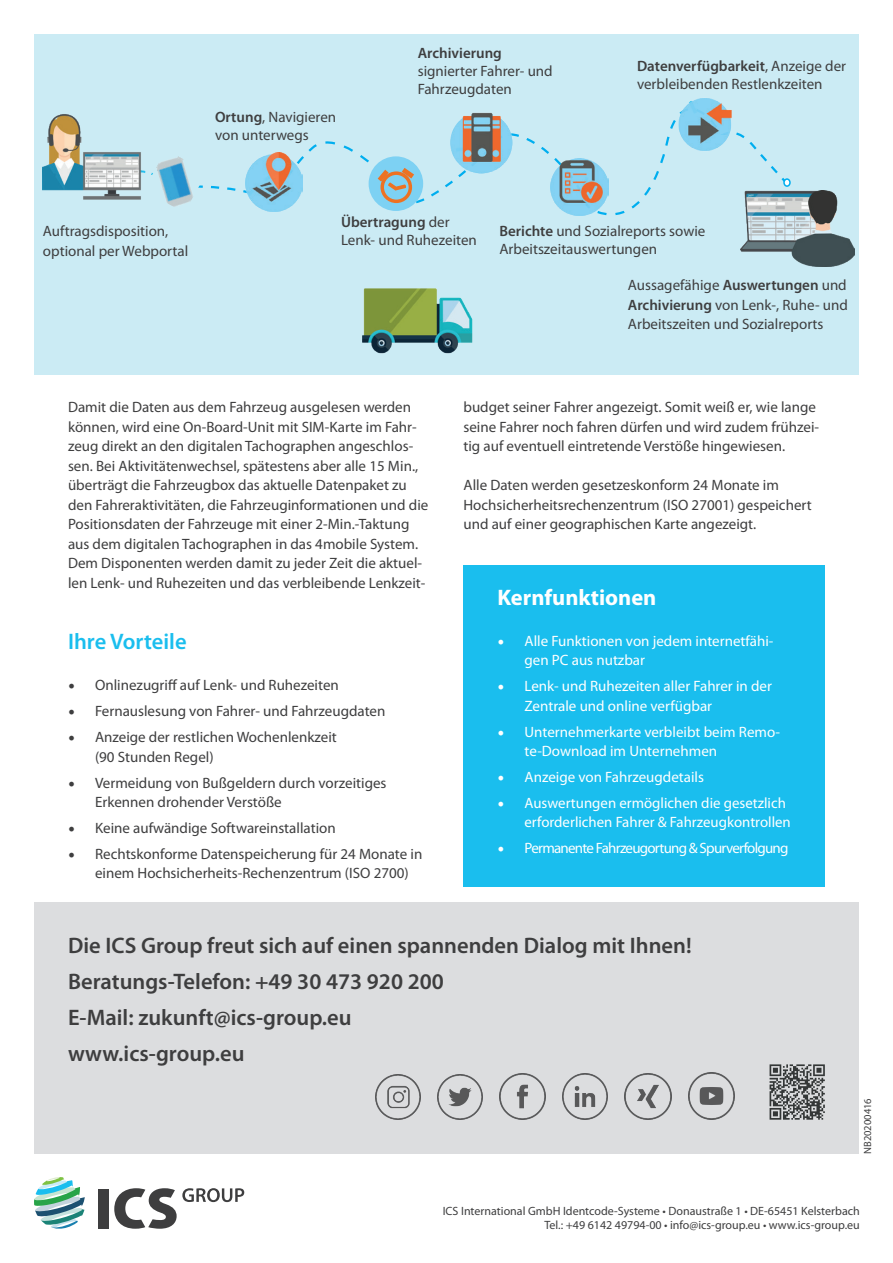
<style>
.page{position:relative;width:893px;height:1263px;background:#fff}
.page>*{position:absolute;margin:0;border:0;box-sizing:border-box;transform-origin:0 0}
.t1{font:600 22.5px/36px "Myriad Pro";color:#3e3e3f}
.t2{font:700 22.5px "Myriad Pro";color:#fff}
.t3{font:600 22.5px "Myriad Pro";color:#1abeee}
.t4{font:15px/19.5px "Myriad Pro";color:#3e3e3f}
.t5{font:15px/19.5px "Myriad Pro";color:#fff}
.t6{font:15px "Myriad Pro";letter-spacing:-.05em;color:#fff}
.t7{font:600 15px "Myriad Pro";color:#3e3e3f}
.t8{font:12px/14.4px "Myriad Pro";color:#3e3e3f;text-align:right}
.t9{font:10.5px "Myriad Pro";color:#3e3e3f}
.s1{font-weight:600}
.s2{font-family:"Minion Pro";font-size:18px}
</style>
<div class="page">
<div style="left:34px;top:34px;width:825px;height:340px;background:#cbebf4"></div>
<svg style="left:243px;top:138px;width:544px;height:73px"></svg>
<div style="left:784px;top:179px;width:6px;height:7px;background:#fff;border-radius:50%"></div>
<div style="left:783px;top:178px;width:8px;height:9px;border:2px solid #00aeef;border-radius:50%"></div>
<img style="left:551px;top:158px;width:57px;height:58px">
<img style="left:246px;top:153px;width:56px;height:58px">
<img style="left:740px;top:191px;width:115px;height:75px">
<img style="left:43px;top:114px;width:101px;height:86px">
<div style="left:369px;top:157px;width:53px;height:53px;background:#7dd1f3;border-radius:50%"></div>
<svg style="left:323px;top:140px;width:173px;height:65px"></svg>
<svg style="left:210px;top:185px;width:26px;height:6px"></svg>
<img style="left:144px;top:156px;width:59px;height:51px">
<div style="left:700px;top:135px;width:37px;height:42px;background:#cbebf4"></div>
<img style="left:438px;top:112px;width:85px;height:65px">
<img style="left:664px;top:98px;width:85px;height:56px">
<img style="left:362px;top:288px;width:111px;height:66px">
<svg style="left:34px;top:1177px;width:51px;height:52px"></svg>
<div style="left:98px;top:1189px;width:11px;height:40px;background:#3e3e3f"></div>
<svg style="left:114px;top:1188px;width:130px;height:41px"></svg>
<div style="left:464px;top:566px;width:361px;height:321px;background:#1abeee"></div>
<div style="left:34px;top:902px;width:825px;height:251px;background:#dcdddf"></div>
<img style="left:562px;top:1074px;width:46px;height:45px">
<img style="left:438px;top:1074px;width:45px;height:45px">
<img style="left:500px;top:1073px;width:45px;height:46px">
<img style="left:625px;top:1073px;width:46px;height:46px">
<img style="left:688px;top:1072px;width:47px;height:47px">
<img style="left:375px;top:1075px;width:45px;height:44px">
<svg style="left:770px;top:1064px;width:55px;height:56px"></svg>
<p class="t4" style="left:215px;top:108px;width:123px;line-height:18px"><span class="s1">Ortung</span>, Navigieren von unterwegs</p>
<p class="t7" style="left:418px;top:44px;width:86px">Archivierung</p>
<p class="t4" style="left:418px;top:62px;width:136px;line-height:18px">signierter Fahrer- und<br>Fahrzeugdaten</p>
<p class="t4" style="left:637px;top:57px;width:211px;line-height:18px"><span class="s1">Datenverfügbarkeit</span>, Anzeige der verbleibenden Restlenkzeiten</p>
<p class="t4" style="left:43px;top:222px;width:147px">Auftragsdisposition, optional per Webportal</p>
<p class="t4" style="left:341px;top:213px;width:137px;line-height:18px"><span class="s1">Übertragung</span> der<br>Lenk- und Ruhezeiten</p>
<p class="t4" style="left:499px;top:222px;width:208px;line-height:18px"><span class="s1">Berichte</span> und Sozialreports sowie<br>Arbeitszeitauswertungen</p>
<p class="t4" style="left:628px;top:276px;width:221px;text-align:justify">Aussagefähige <span class="s1">Auswertungen</span> und <span class="s1">Archivierung</span> von Lenk-, Ruhe- und Arbeitszeiten und Sozialreports</p>
<p class="t4" style="left:68px;top:398px;width:362px">Damit die Daten aus dem Fahrzeug ausgelesen werden können, wird eine On-Board-Unit mit SIM-Karte im Fahr&shy;zeug direkt an den digitalen Tachographen angeschlos&shy;sen. Bei Aktivitätenwechsel, spätestens aber alle 15 Min., überträgt die Fahrzeugbox das aktuelle Datenpaket zu den Fahreraktivitäten, die Fahrzeuginformationen und die Positionsdaten der Fahrzeuge mit einer 2-Min.-Taktung aus dem digitalen Tachographen in das 4mobile System.<br>Dem Disponenten werden damit zu jeder Zeit die aktuel&shy;len Lenk- und Ruhezeiten und das verbleibende Lenkzeit-</p>
<p class="t4" style="left:463px;top:398px;width:357px">budget seiner Fahrer angezeigt. Somit weiß er, wie lange seine Fahrer noch fahren dürfen und wird zudem frühzei&shy;tig auf eventuell eintretende Verstöße hingewiesen.</p>
<p class="t4" style="left:463px;top:476px;width:350px">Alle Daten werden gesetzeskonform 24 Monate im<br>Hochsicherheitsrechenzentrum (ISO 27001) gespeichert und auf einer geographischen Karte angezeigt.</p>
<h1 class="t2" style="left:497px;top:584px;width:160px">Kernfunktionen</h1>
<p class="t5" style="left:524px;top:631px;width:251px;text-indent:-27px"><span class="s2">•</span> Alle Funktionen von jedem internetfähi&shy;gen PC aus nutzbar</p>
<p class="t5" style="left:524px;top:677px;width:249px;text-indent:-27px"><span class="s2">•</span> Lenk- und Ruhezeiten aller Fahrer in der<br>Zentrale und online verfügbar</p>
<p class="t5" style="left:524px;top:722px;width:257px;text-indent:-27px"><span class="s2">•</span> Unternehmerkarte verbleibt beim Remo&shy;te-Download im Unternehmen</p>
<p class="t5" style="left:497px;top:767px;width:208px"><span class="s2">•</span> Anzeige von Fahrzeugdetails</p>
<p class="t5" style="left:524px;top:793px;width:268px;text-indent:-27px"><span class="s2">•</span> Auswertungen ermöglichen die gesetzlich erforderlichen Fahrer &amp; Fahrzeugkontrollen</p>
<p class="t6" style="left:497px;top:840px;width:293px"><span class="s2">•</span> Permanente Fahrzeugortung &amp; Spurverfolgung</p>
<h1 class="t3" style="left:68px;top:627px;width:120px">Ihre Vorteile</h1>
<p class="t4" style="left:68px;top:676px;width:272px"><span class="s2">•</span> Onlinezugriff auf Lenk- und Ruhezeiten</p>
<p class="t4" style="left:68px;top:702px;width:319px"><span class="s2">•</span> Fernauslesung von Fahrer- und Fahrzeugdaten</p>
<p class="t4" style="left:95px;top:728px;width:243px;text-indent:-27px"><span class="s2">•</span> Anzeige der restlichen Wochenlenkzeit (90 Stunden Regel)</p>
<p class="t4" style="left:95px;top:773px;width:293px;text-indent:-27px"><span class="s2">•</span> Vermeidung von Bußgeldern durch vorzeitiges<br>Erkennen drohender Verstöße</p>
<p class="t4" style="left:68px;top:818px;width:269px"><span class="s2">•</span> Keine aufwändige Softwareinstallation</p>
<p class="t4" style="left:95px;top:844px;width:329px;text-indent:-27px"><span class="s2">•</span> Rechtskonforme Datenspeicherung für 24 Monate in einem Hochsicherheits-Rechenzentrum (ISO 2700)</p>
<h1 class="t1" style="left:68px;top:927px;width:625px">Die ICS Group freut sich auf einen spannenden Dialog mit Ihnen!<br>Beratungs-Telefon: +49 30 473 920 200<br>E-Mail: zukunft@ics-group.eu<br>www.ics-group.eu</h1>
<p class="t9" style="left:862px;top:1154px;width:57px;rotate:-90deg">NB20200416</p>
<p class="t8" style="left:443px;top:1203px;width:419px">ICS International GmbH Identcode-Systeme • Donaustraße 1 • DE-65451 Kelsterbach<br>Tel.: +49 6142 49794-00 • info@ics-group.eu • www.ics-group.eu</p>
</div>
